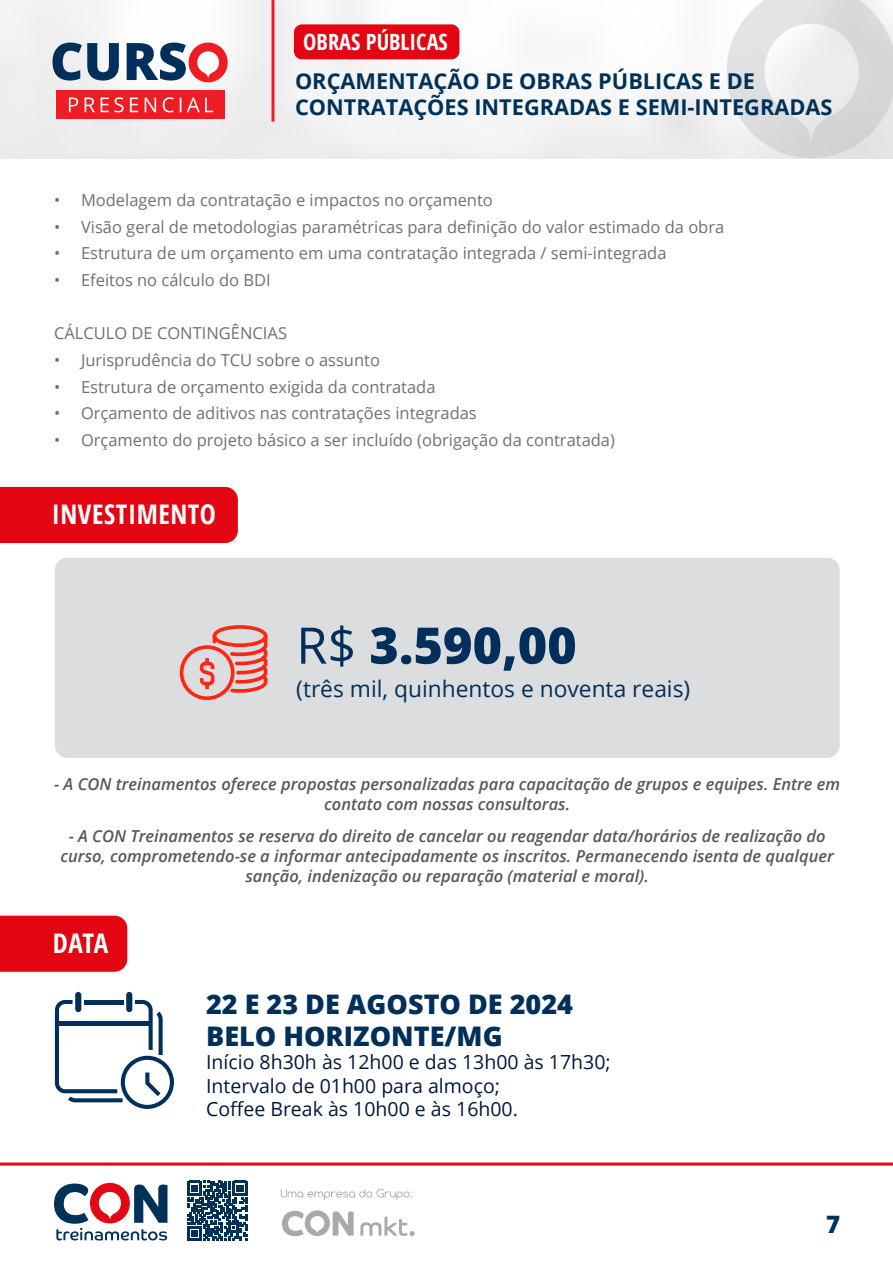
<style>
.page{position:relative;width:893px;height:1263px;background:#fff}
.page>*{position:absolute;margin:0;border:0;box-sizing:border-box;transform-origin:0 0}
.t1{font:800 50.4px "Open Sans";color:#002f5b}
.t2{font:800 27px "Open Sans";color:#003059}
.t3{font:700 condensed 27px "Open Sans";letter-spacing:.02em;color:#fff}
.t4{font:800 24px "Open Sans";color:#003158}
.t5{font:22.8px "Open Sans";color:#002f5b}
.t6{font:700 condensed 22.35px "Open Sans";color:#fff}
.t7{font:700 21.75px/26.1px "Open Sans";color:#003158}
.t8{font:19.5px "Open Sans";color:#001740}
.List_Paragraph{font:16.5px "Open Sans";color:#707070}
.t9{font:italic 600 16.5px/19.8px "Open Sans";color:#57585a;text-align:center}
.s1{font-weight:400}
</style>
<div class="page">
<img style="left:0;top:0;width:893px;height:158px">
<svg style="left:0;top:1162px;width:893px;height:79px"></svg>
<svg style="left:281px;top:1189px;width:131px;height:11px"></svg>
<svg style="left:360px;top:1216px;width:55px;height:20px"></svg>
<svg style="left:282px;top:1210px;width:72px;height:26px"></svg>
<svg style="left:54px;top:1183px;width:113px;height:57px"></svg>
<svg style="left:187px;top:1181px;width:60px;height:60px"></svg>
<hr style="left:271px;top:0;width:3px;height:122px;background:#ee1d23">
<svg style="left:52px;top:43px;width:176px;height:39px"></svg>
<div style="left:56px;top:90px;width:169px;height:28px;background:#ee1d23"></div>
<svg style="left:69px;top:97px;width:144px;height:15px"></svg>
<div style="left:294px;top:24px;width:165px;height:35px;background:#e30512;border-radius:8px"></div>
<div style="left:0;top:487px;width:238px;height:56px;background:#e30512"></div>
<div style="left:55px;top:558px;width:785px;height:200px;background:#dcdddf;border-radius:13px"></div>
<div style="left:213px;top:625px;width:54px;height:22px;border:4px solid #ff2614;border-radius:50%"></div>
<svg style="left:179px;top:632px;width:89px;height:69px"></svg>
<div style="left:0;top:916px;width:127px;height:56px;background:#e30512"></div>
<svg style="left:55px;top:992px;width:119px;height:117px"></svg>
<h3 class="t6" style="left:303px;top:26px;width:146px">OBRAS PÚBLICAS</h3>
<h3 class="t7" style="left:295px;top:67px;width:539px">ORÇAMENTAÇÃO DE OBRAS PÚBLICAS E DE<br>CONTRATAÇÕES INTEGRADAS E SEMI-INTEGRADAS</h3>
<p class="List_Paragraph" style="left:54px;top:189px;width:440px">• Modelagem da contratação e impactos no orçamento</p>
<p class="List_Paragraph" style="left:54px;top:215px;width:672px">• Visão geral de metodologias paramétricas para definição do valor estimado da obra</p>
<p class="List_Paragraph" style="left:54px;top:242px;width:614px">• Estrutura de um orçamento em uma contratação integrada / semi-integrada</p>
<p class="List_Paragraph" style="left:54px;top:269px;width:218px">• Efeitos no cálculo do BDI</p>
<p class="List_Paragraph" style="left:54px;top:322px;width:235px">CÁLCULO DE CONTINGÊNCIAS</p>
<p class="List_Paragraph" style="left:54px;top:349px;width:327px">• Jurisprudência do TCU sobre o assunto</p>
<p class="List_Paragraph" style="left:54px;top:375px;width:383px">• Estrutura de orçamento exigida da contratada</p>
<p class="List_Paragraph" style="left:54px;top:402px;width:424px">• Orçamento de aditivos nas contratações integradas</p>
<p class="List_Paragraph" style="left:54px;top:429px;width:562px">• Orçamento do projeto básico a ser incluído (obrigação da contratada)</p>
<p class="t3" style="left:52px;top:495px;width:165px">INVESTIMENTO</p>
<p class="t1" style="left:296px;top:607px;width:282px"><span class="s1">R$</span> 3.590,00</p>
<p class="t5" style="left:296px;top:673px;width:396px">(três mil, quinhentos e noventa reais)</p>
<p class="t9" style="left:54px;top:773px;width:788px">- A CON treinamentos oferece propostas personalizadas para capacitação de grupos e equipes. Entre em contato com nossas consultoras.</p>
<p class="t9" style="left:61px;top:826px;width:775px">- A CON Treinamentos se reserva do direito de cancelar ou reagendar data/horários de realização do curso, comprometendo-se a informar antecipadamente os inscritos. Permanecendo isenta de qualquer sanção, indenização ou reparação (material e moral).</p>
<p class="t3" style="left:53px;top:924px;width:57px">DATA</p>
<p class="t2" style="left:206px;top:983px;width:368px">22 E 23 DE AGOSTO DE 2024</p>
<p class="t2" style="left:206px;top:1016px;width:298px">BELO HORIZONTE/MG</p>
<p class="t8" style="left:206px;top:1049px;width:406px">Início 8h30h às 12h00 e das 13h00 às 17h30;</p>
<p class="t8" style="left:206px;top:1072px;width:295px">Intervalo de 01h00 para almoço;</p>
<p class="t8" style="left:206px;top:1096px;width:313px">Coffee Break às 10h00 e às 16h00.</p>
<h3 class="t4" style="left:826px;top:1206px;width:16px">7</h3>
</div>
